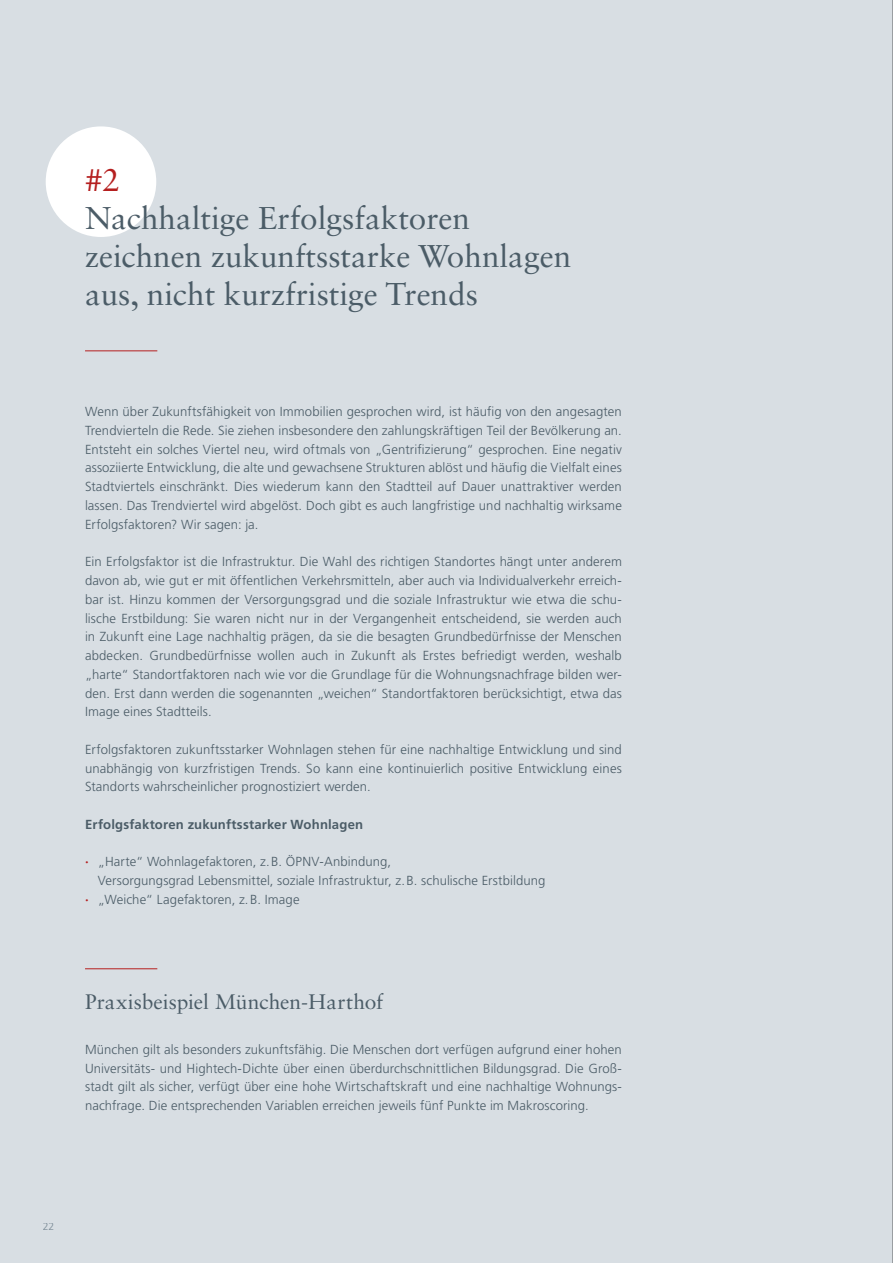
<style>
.page{position:relative;width:893px;height:1263px;background:#d8dee3}
.page>*{position:absolute;margin:0;border:0;box-sizing:border-box;transform-origin:0 0}
.t1{font:31.5px/37.8px "Sabon LT Std";color:#4b5c67}
.t2{font:31.5px "Sabon LT Std";color:#b51f1f}
.t3{font:21px "Sabon LT Std";color:#4b5c67}
.t4{font:300 13.2px/18.8px "Frutiger LT Pro";letter-spacing:.005em;color:#4b5c67;text-align:justify}
.t5{font:700 13.2px "Frutiger LT Pro";letter-spacing:.01em;color:#4b5c67}
.t6{font:300 10.5px "Frutiger LT Pro";color:#8f9ea8}
.s1{font-weight:700;color:#b51f1f}
</style>
<div class="page">
<div style="left:46px;top:126px;width:110px;height:111px;background:#fff;border-radius:50%"></div>
<hr style="left:85px;top:968px;width:72px;height:1px;background:#b51f1f">
<hr style="left:85px;top:350px;width:72px;height:1px;background:#b51f1f">
<hr style="left:892px;top:0;width:1px;height:1263px;background:#706f6f">
<h1 class="t2" style="left:85px;top:161px;width:37px">#2</h1>
<h1 class="t1" style="left:85px;top:199px;width:488px">Nachhaltige Erfolgsfaktoren zeichnen zukunftsstarke Wohnlagen aus, nicht kurzfristige Trends</h1>
<p class="t4" style="left:85px;top:402px;width:538px">Wenn über Zukunftsfähigkeit von Immobilien gesprochen wird, ist häufig von den angesagten Trendvierteln die Rede. Sie ziehen insbesondere den zahlungskräftigen Teil der Bevölkerung an.<br>Entsteht ein solches Viertel neu, wird oftmals von „Gentrifizierung“ gesprochen. Eine negativ assoziierte Entwicklung, die alte und gewachsene Strukturen ablöst und häufig die Vielfalt eines Stadtviertels einschränkt. Dies wiederum kann den Stadtteil auf Dauer unattraktiver werden lassen. Das Trendviertel wird abgelöst. Doch gibt es auch langfristige und nachhaltig wirksame Erfolgsfaktoren? Wir sagen: ja.</p>
<p class="t4" style="left:85px;top:552px;width:538px">Ein Erfolgsfaktor ist die Infrastruktur. Die Wahl des richtigen Standortes hängt unter anderem davon ab, wie gut er mit öffentlichen Verkehrsmitteln, aber auch via Individualverkehr erreich&shy;bar ist. Hinzu kommen der Versorgungsgrad und die soziale Infrastruktur wie etwa die schu&shy;lische Erstbildung: Sie waren nicht nur in der Vergangenheit entscheidend, sie werden auch in Zukunft eine Lage nachhaltig prägen, da sie die besagten Grundbedürfnisse der Menschen abdecken. Grundbedürfnisse wollen auch in Zukunft als Erstes befriedigt werden, weshalb „harte“ Standortfaktoren nach wie vor die Grundlage für die Wohnungsnachfrage bilden wer&shy;den. Erst dann werden die sogenannten „weichen“ Standortfaktoren berücksichtigt, etwa das Image eines Stadtteils.</p>
<p class="t4" style="left:85px;top:740px;width:538px">Erfolgsfaktoren zukunftsstarker Wohnlagen stehen für eine nachhaltige Entwicklung und sind unabhängig von kurzfristigen Trends. So kann eine kontinuierlich positive Entwicklung eines Standorts wahrscheinlicher prognostiziert werden.</p>
<p class="t5" style="left:85px;top:816px;width:280px">Erfolgsfaktoren zukunftsstarker Wohnlagen</p>
<p class="t4" style="left:85px;top:852px;width:308px"><span class="s1">∙</span> „Harte“ Wohnlagefaktoren, z.B. ÖPNV-Anbindung,</p>
<p class="t4" style="left:98px;top:871px;width:449px">Versorgungsgrad Lebensmittel, soziale Infrastruktur, z.B. schulische Erstbildung</p>
<p class="t4" style="left:85px;top:890px;width:216px"><span class="s1">∙</span> „Weiche“ Lagefaktoren, z.B. Image</p>
<h2 class="t3" style="left:85px;top:989px;width:300px">Praxisbeispiel München-Harthof</h2>
<p class="t4" style="left:85px;top:1040px;width:538px">München gilt als besonders zukunftsfähig. Die Menschen dort verfügen aufgrund einer hohen Universitäts- und Hightech-Dichte über einen überdurchschnittlichen Bildungsgrad. Die Groß&shy;stadt gilt als sicher, verfügt über eine hohe Wirtschaftskraft und eine nachhaltige Wohnungs&shy;nachfrage. Die entsprechenden Variablen erreichen jeweils fünf Punkte im Makroscoring.</p>
<p class="t6" style="left:43px;top:1221px;width:13px">22</p>
</div>
